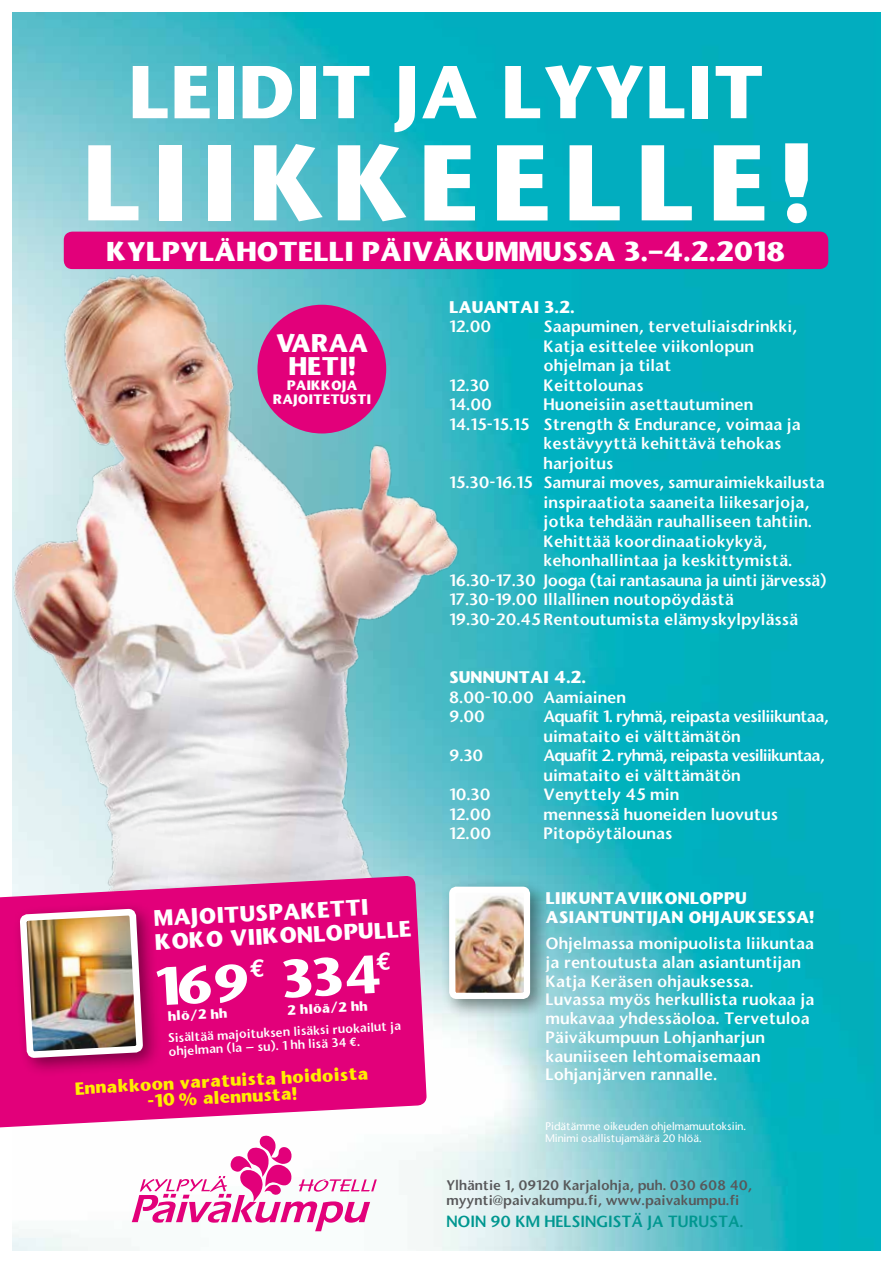
<style>
.page{position:relative;width:893px;height:1263px;background:#fff}
.page>*{position:absolute;margin:0;border:0;box-sizing:border-box;transform-origin:0 0}
.t1{font:700 100.5px "Stone Sans";letter-spacing:.12em;color:#fff}
.t2{font:700 69.9px "Stone Sans";color:#fff}
.t3{font:700 25.5px "Stone Sans";letter-spacing:-.01em;color:#fff}
.t4{font:700 23.85px/23.9px "Stone Sans";color:#fff;text-align:center}
.t5{font:700 21px/23.7px "Stone Sans";color:#fff}
.t6{font:700 16.5px/16.5px "Stone Sans";color:#ffed00;text-align:center}
.t7{font:15.75px/18.8px "Stone Sans Semi Boold";color:#fff}
.t8{font:700 15.75px/18.8px "Stone Sans";color:#fff}
.t9{font:15.75px/19.5px "Stone Sans Semi Boold";letter-spacing:-.04em;color:#fff}
.t10{font:15.75px/19.5px "Stone Sans Semi Boold";letter-spacing:-.05em;color:#fff}
.t11{font:15.75px "Stone Sans Semi Boold";letter-spacing:-.03em;color:#fff}
.t12{font:15.45px "Stone Sans Semi Boold";color:#009790}
.t13{font:13.35px/15px "Stone Sans Semi Boold";color:#58585a}
.t14{font:700 12.75px/14.2px "Stone Sans";color:#fff;text-align:center}
.t15{font:700 12.3px "Stone Sans";color:#fff}
.t16{font:12px/13.4px "Stone Sans Semi Boold";color:#fff}
.t17{font:500 10.5px/12px "Stone Sans";color:#fff}
.s1{font-family:"Euro Mono";font-weight:700}
</style>
<div class="page">
<img style="left:13px;top:13px;width:867px;height:1237px">
<img style="left:12px;top:188px;width:520px;height:806px">
<div style="left:257px;top:305px;width:129px;height:128px;background:#e2007a;border-radius:50%"></div>
<div style="left:64px;top:232px;width:764px;height:37px;background:#e2007a;border-radius:9px"></div>
<div style="left:441px;top:878px;width:109px;height:141px;background:#000;opacity:.45"></div>
<img style="left:456px;top:894px;width:67px;height:98px">
<div style="left:449px;top:887px;width:81px;height:112px;border:6px solid #fff;border-radius:4px"></div>
<svg style="left:142px;top:1176px;width:235px;height:55px"></svg>
<svg style="left:0;top:827px;width:426px;height:349px"></svg>
<div style="left:12px;top:901px;width:150px;height:177px;background:#000;opacity:.45"></div>
<img style="left:17px;top:664px;width:125px;height:587px">
<div style="left:156px;top:959px;width:109px;height:46px;background:#e2007a"></div>
<div style="left:283px;top:952px;width:108px;height:46px;background:#e2007a"></div>
<h2 class="t2" style="left:128px;top:45px;width:637px">LEIDIT JA LYYLIT</h2>
<h1 class="t1" style="left:82px;top:115px;width:732px">LIIKKEELLE!</h1>
<h3 class="t3" style="left:107px;top:234px;width:680px">KYLPYLÄHOTELLI PÄIVÄKUMMUSSA 3.–4.2.2018</h3>
<h3 class="t4" style="left:276px;top:331px;width:94px">VARAA<br>HETI!</h3>
<p class="t14" style="left:273px;top:378px;width:100px">PAIKKOJA<br>RAJOITETUSTI</p>
<h3 class="t5" style="left:153px;top:906px;width:258px;rotate:-3deg">MAJOITUSPAKETTI<br>KOKO VIIKONLOPULLE</h3>
<p class="t15" style="left:168px;top:1008px;width:61px;rotate:-3deg">hlö/2 hh</p>
<p class="t15" style="left:287px;top:1002px;width:82px;rotate:-3deg">2 hlöä/2 hh</p>
<p class="t16" style="left:168px;top:1031px;width:235px;rotate:-3deg">Sisältää majoituksen lisäksi ruokailut ja ohjelman (la – su). 1 hh lisä 34 <span class="s1">e</span>.</p>
<p class="t6" style="left:74px;top:1080px;width:295px;rotate:-3deg">Ennakkoon varatuista hoidoista -10 % alennusta!</p>
<p class="t8" style="left:449px;top:297px;width:127px">LAUANTAI 3.2.</p>
<p class="t7" style="left:449px;top:317px;width:44px">12.00</p>
<p class="t7" style="left:544px;top:317px;width:255px;line-height:19.5px">Saapuminen, tervetuliaisdrinkki,<br>Katja esittelee viikonlopun ohjelman ja tilat</p>
<p class="t7" style="left:449px;top:376px;width:42px">12.30</p>
<p class="t7" style="left:544px;top:376px;width:101px">Keittolounas</p>
<p class="t7" style="left:449px;top:395px;width:44px">14.00</p>
<p class="t7" style="left:544px;top:395px;width:211px">Huoneisiin asettautuminen</p>
<p class="t7" style="left:449px;top:415px;width:353px">14.15-15.15 Strength &amp; Endurance, voimaa ja</p>
<p class="t7" style="left:544px;top:434px;width:239px">kestävyyttä kehittävä tehokas</p>
<p class="t7" style="left:544px;top:454px;width:71px">harjoitus</p>
<p class="t7" style="left:449px;top:473px;width:377px">15.30-16.15 Samurai moves, samuraimiekkailusta</p>
<p class="t7" style="left:544px;top:493px;width:267px">inspiraatiota saaneita liikesarjoja,</p>
<p class="t7" style="left:544px;top:512px;width:270px">jotka tehdään rauhalliseen tahtiin.</p>
<p class="t7" style="left:544px;top:532px;width:225px">Kehittää koordinaatiokykyä,</p>
<p class="t7" style="left:544px;top:551px;width:250px">kehonhallintaa ja keskittymistä.</p>
<p class="t11" style="left:449px;top:570px;width:379px">16.30-17.30 Jooga (tai rantasauna ja uinti järvessä)</p>
<p class="t7" style="left:449px;top:590px;width:286px">17.30-19.00 Illallinen noutopöydästä</p>
<p class="t7" style="left:449px;top:610px;width:351px">19.30-20.45 Rentoutumista elämyskylpylässä</p>
<p class="t8" style="left:449px;top:668px;width:138px">SUNNUNTAI 4.2.</p>
<p class="t7" style="left:449px;top:687px;width:178px;line-height:19.5px">8.00-10.00 Aamiainen<br>9.00</p>
<p class="t9" style="left:544px;top:707px;width:287px">Aquafit 1. ryhmä, reipasta vesiliikuntaa, uimataito ei välttämätön</p>
<p class="t7" style="left:449px;top:746px;width:36px">9.30</p>
<p class="t10" style="left:544px;top:746px;width:282px">Aquafit 2. ryhmä, reipasta vesiliikuntaa, uimataito ei välttämätön</p>
<p class="t7" style="left:449px;top:785px;width:43px">10.30</p>
<p class="t7" style="left:544px;top:785px;width:137px">Venyttely 45 min</p>
<p class="t7" style="left:449px;top:805px;width:44px">12.00</p>
<p class="t7" style="left:544px;top:805px;width:236px">mennessä huoneiden luovutus</p>
<p class="t7" style="left:449px;top:824px;width:44px">12.00</p>
<p class="t7" style="left:544px;top:824px;width:130px">Pitopöytälounas</p>
<p class="t8" style="left:546px;top:889px;width:270px">LIIKUNTAVIIKONLOPPU<br>ASIANTUNTIJAN OHJAUKSESSA!</p>
<p class="t7" style="left:546px;top:934px;width:270px">Ohjelmassa monipuolista liikuntaa ja rentoutusta alan asiantuntijan<br>Katja Keräsen ohjauksessa.<br>Luvassa myös herkullista ruokaa ja mukavaa yhdessäoloa. Tervetuloa<br>Päiväkumpuun Lohjanharjun kauniiseen lehtomaisemaan<br>Lohjanjärven rannalle.</p>
<p class="t17" style="left:546px;top:1120px;width:202px">Pidätämme oikeuden ohjelmamuutoksiin.<br>Minimi osallistujamäärä 20 hlöä.</p>
<p class="t13" style="left:446px;top:1178px;width:307px">Ylhäntie 1, 09120 Karjalohja, puh. 030 608 40, myynti@paivakumpu.fi, www.paivakumpu.fi</p>
<p class="t12" style="left:446px;top:1211px;width:299px">NOIN 90 KM HELSINGISTÄ JA TURUSTA.</p>
</div>
